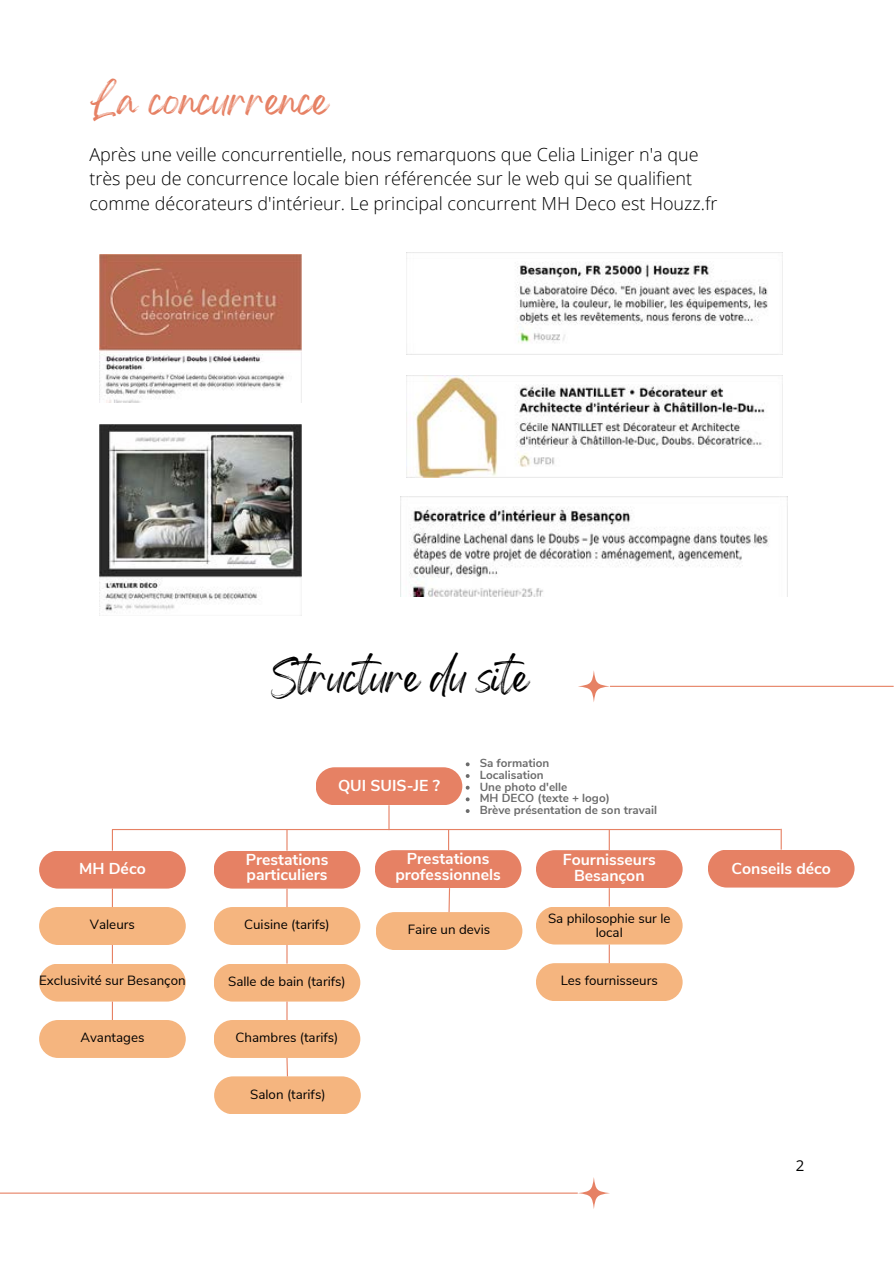
<style>
.page{position:relative;width:894px;height:1264px;background:#fff}
.page>*{position:absolute;margin:0;border:0;box-sizing:border-box;transform-origin:0 0}
.t1{font:30px "Gellatio";letter-spacing:-.015em;color:#000}
.t2{font:30px "Gellatio";color:#e68164}
.t3{font:300 18px/24.8px "Open Sans";color:#000}
.t4{font:700 15.75px/15.6px "Nunito Sans";color:#fff;text-align:center}
.t5{font:15px "Open Sans";color:#000}
.t6{font:13.35px/13.8px "Nunito Sans";color:#000;text-align:center}
.t7{font:700 11.7px/11.7px "Nunito Sans";color:#000}
</style>
<div class="page">
<svg style="left:578px;top:670px;width:32px;height:32px"></svg>
<svg style="left:577px;top:1177px;width:33px;height:32px"></svg>
<hr style="left:0;top:1192px;width:577px;height:1px;background:#e68164">
<hr style="left:610px;top:685px;width:283px;height:2px;background:#e68164">
<img style="left:99px;top:255px;width:202px;height:147px">
<img style="left:406px;top:376px;width:359px;height:101px">
<img style="left:99px;top:424px;width:202px;height:190px">
<img style="left:400px;top:496px;width:387px;height:100px">
<img style="left:406px;top:253px;width:362px;height:101px">
<div style="left:39px;top:907px;width:147px;height:38px;background:#f5b57f;border-radius:19px"></div>
<div style="left:39px;top:963px;width:147px;height:38px;background:#f5b57f;border-radius:19px"></div>
<div style="left:39px;top:1020px;width:147px;height:37px;background:#f5b57f;border-radius:19px"></div>
<div style="left:214px;top:1076px;width:147px;height:38px;background:#f5b57f;border-radius:19px"></div>
<div style="left:39px;top:850px;width:147px;height:38px;background:#e68164;border-radius:19px"></div>
<div style="left:213px;top:907px;width:147px;height:38px;background:#f5b57f;border-radius:19px"></div>
<div style="left:213px;top:963px;width:147px;height:38px;background:#f5b57f;border-radius:19px"></div>
<div style="left:213px;top:1020px;width:147px;height:37px;background:#f5b57f;border-radius:19px"></div>
<div style="left:213px;top:850px;width:147px;height:38px;background:#e68164;border-radius:19px"></div>
<div style="left:536px;top:906px;width:146px;height:38px;background:#f5b57f;border-radius:19px"></div>
<div style="left:536px;top:963px;width:146px;height:38px;background:#f5b57f;border-radius:19px"></div>
<div style="left:536px;top:850px;width:146px;height:38px;background:#e68164;border-radius:19px"></div>
<div style="left:707px;top:849px;width:147px;height:38px;background:#e68164;border-radius:19px"></div>
<div style="left:315px;top:767px;width:147px;height:38px;background:#e68164;border-radius:19px"></div>
<hr style="left:112px;top:829px;width:668px;height:1px;background:#e68164">
<svg style="left:112px;top:830px;width:1px;height:20px"></svg>
<svg style="left:286px;top:830px;width:1px;height:20px"></svg>
<svg style="left:388px;top:805px;width:1px;height:24px"></svg>
<svg style="left:608px;top:830px;width:1px;height:20px"></svg>
<svg style="left:780px;top:828px;width:1px;height:21px"></svg>
<svg style="left:608px;top:944px;width:1px;height:19px"></svg>
<svg style="left:286px;top:945px;width:1px;height:18px"></svg>
<svg style="left:112px;top:945px;width:1px;height:18px"></svg>
<svg style="left:112px;top:1001px;width:1px;height:18px"></svg>
<svg style="left:286px;top:1057px;width:2px;height:20px"></svg>
<svg style="left:286px;top:1001px;width:1px;height:18px"></svg>
<svg style="left:608px;top:888px;width:1px;height:18px"></svg>
<svg style="left:286px;top:888px;width:1px;height:19px"></svg>
<svg style="left:112px;top:888px;width:1px;height:19px"></svg>
<svg style="left:465px;top:762px;width:4px;height:4px"></svg>
<svg style="left:465px;top:774px;width:4px;height:4px"></svg>
<svg style="left:465px;top:785px;width:4px;height:4px"></svg>
<svg style="left:465px;top:797px;width:4px;height:4px"></svg>
<svg style="left:465px;top:809px;width:4px;height:4px"></svg>
<div style="left:374px;top:850px;width:147px;height:38px;background:#e68164;border-radius:19px"></div>
<svg style="left:448px;top:830px;width:1px;height:20px"></svg>
<div style="left:375px;top:912px;width:147px;height:38px;background:#f5b57f;border-radius:19px"></div>
<svg style="left:448px;top:888px;width:2px;height:24px"></svg>
<h2 class="t2" style="left:91px;top:93px;width:239px">La concurrence</h2>
<h1 class="t3" style="left:89px;top:141px;width:629px">Après une veille concurrentielle, nous remarquons que Celia Liniger n'a que très peu de concurrence locale bien référencée sur le web qui se qualifient comme décorateurs d'intérieur. Le principal concurrent MH Deco est Houzz.fr</h1>
<h1 class="t1" style="left:270px;top:670px;width:262px">Structure du site</h1>
<p class="t4" style="left:79px;top:860px;width:68px">MH Déco</p>
<h4 class="t4" style="left:245px;top:851px;width:84px;text-align:left">Prestations particuliers</h4>
<p class="t7" style="left:479px;top:757px;width:179px">Sa formation<br>Localisation<br>Une photo d'elle<br>MH DECO (texte + logo)<br>Brève présentation de son travail</p>
<h5 class="t4" style="left:395px;top:851px;width:107px">Prestations professionnels</h5>
<h5 class="t4" style="left:338px;top:778px;width:103px">QUI SUIS-JE ?</h5>
<h4 class="t4" style="left:562px;top:852px;width:94px">Fournisseurs<br>Besançon</h4>
<h5 class="t4" style="left:731px;top:860px;width:101px">Conseils déco</h5>
<p class="t6" style="left:90px;top:918px;width:46px">Valeurs</p>
<p class="t6" style="left:39px;top:973px;width:148px">Exclusivité sur Besançon</p>
<p class="t6" style="left:244px;top:918px;width:87px">Cuisine (tarifs)</p>
<h3 class="t6" style="left:228px;top:974px;width:119px">Salle de bain (tarifs)</h3>
<h5 class="t6" style="left:408px;top:923px;width:84px">Faire un devis</h5>
<h4 class="t6" style="left:548px;top:912px;width:124px">Sa philosophie sur le local</h4>
<h4 class="t6" style="left:560px;top:974px;width:99px">Les fournisseurs</h4>
<p class="t6" style="left:80px;top:1030px;width:65px">Avantages</p>
<h4 class="t6" style="left:235px;top:1030px;width:104px">Chambres (tarifs)</h4>
<p class="t6" style="left:250px;top:1087px;width:77px">Salon (tarifs)</p>
<h5 class="t5" style="left:795px;top:1155px;width:10px">2</h5>
</div>
